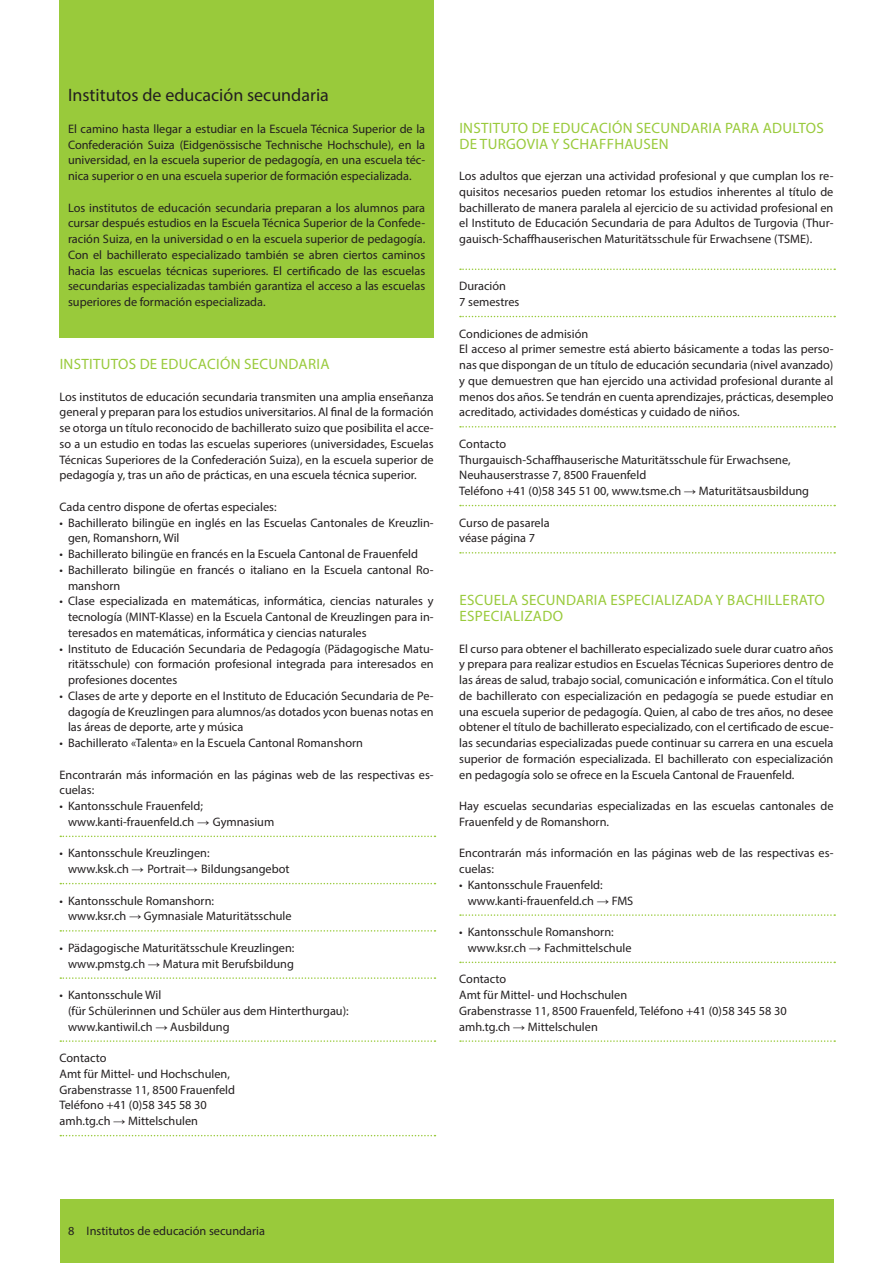
<style>
.page{position:relative;width:893px;height:1263px;background:#fff}
.page>*{position:absolute;margin:0;border:0;box-sizing:border-box;transform-origin:0 0}
.Titel{font:18px "Myriad Pro";color:#231f20}
.Zwischentitel_10pt{font:15px/15.8px "Myriad Pro";letter-spacing:.02em;color:#99ca3b}
.GS__Blocksatz{font:12.3px/15.8px "Myriad Pro";color:#231f20;text-align:justify}
.Lead__light{font:12.3px/15.8px "Myriad Pro";color:#231f20;text-align:justify}
.GS_bold__Linksbündig{font:12.3px/15.8px "Myriad Pro";color:#231f20}
.Lead__bold{font:12.3px/15.8px "Myriad Pro";color:#231f20;text-align:justify}
.GS_bold__Blocksatz{font:12.3px "Myriad Pro";color:#231f20}
.Pagina{font:12.3px "Myriad Pro";color:#231f20}
.s1{font-family:"Arial"}
</style>
<div class="page">
<div style="left:60px;top:1199px;width:773px;height:64px;background:#99ca3b"></div>
<div style="left:60px;top:0;width:374px;height:338px;background:#99ca3b"></div>
<svg style="left:60px;top:836px;width:375px;height:1px"></svg>
<svg style="left:60px;top:883px;width:375px;height:1px"></svg>
<svg style="left:60px;top:930px;width:375px;height:2px"></svg>
<svg style="left:60px;top:977px;width:375px;height:2px"></svg>
<svg style="left:60px;top:1040px;width:375px;height:2px"></svg>
<svg style="left:60px;top:1135px;width:375px;height:1px"></svg>
<svg style="left:460px;top:269px;width:375px;height:1px"></svg>
<svg style="left:460px;top:316px;width:375px;height:1px"></svg>
<svg style="left:460px;top:426px;width:375px;height:2px"></svg>
<svg style="left:460px;top:505px;width:375px;height:1px"></svg>
<svg style="left:460px;top:552px;width:375px;height:2px"></svg>
<svg style="left:460px;top:914px;width:375px;height:2px"></svg>
<svg style="left:460px;top:962px;width:375px;height:1px"></svg>
<svg style="left:460px;top:1040px;width:375px;height:2px"></svg>
<p class="Titel" style="left:68px;top:84px;width:262px">Institutos de educación secundaria</p>
<p class="Lead__bold" style="left:68px;top:121px;width:359px">El camino hasta llegar a estudiar en la Escuela Técnica Superior de la Confederación Suiza (Eidgenössische Technische Hochschule), en la universidad, en la escuela superior de pedagogía, en una escuela téc&shy;nica superior o en una escuela superior de formación especializada.</p>
<p class="Lead__light" style="left:68px;top:199px;width:359px">Los institutos de educación secundaria preparan a los alumnos para cursar después estudios en la Escuela Técnica Superior de la Confede&shy;ración Suiza, en la universidad o en la escuela superior de pedagogía.<br>Con el bachillerato especializado también se abren ciertos caminos hacia las escuelas técnicas superiores. El certificado de las escuelas secundarias especializadas también garantiza el acceso a las escuelas superiores de formación especializada.</p>
<p class="Zwischentitel_10pt" style="left:60px;top:356px;width:271px">INSTITUTOS DE EDUCACIÓN SECUNDARIA</p>
<p class="GS__Blocksatz" style="left:60px;top:388px;width:376px">Los institutos de educación secundaria transmiten una amplia enseñanza general y preparan para los estudios universitarios. Al final de la formación se otorga un título reconocido de bachillerato suizo que posibilita el acce&shy;so a un estudio en todas las escuelas superiores (universidades, Escuelas Técnicas Superiores de la Confederación Suiza), en la escuela superior de pedagogía y, tras un año de prácticas, en una escuela técnica superior.</p>
<p class="GS_bold__Blocksatz" style="left:60px;top:499px;width:219px">Cada centro dispone de ofertas especiales:</p>
<p class="GS__Blocksatz" style="left:68px;top:514px;width:367px;text-indent:-9px">• Bachillerato bilingüe en inglés en las Escuelas Cantonales de Kreuzlin&shy;gen, Romanshorn, Wil</p>
<p class="GS__Blocksatz" style="left:60px;top:546px;width:360px">• Bachillerato bilingüe en francés en la Escuela Cantonal de Frauenfeld</p>
<p class="GS__Blocksatz" style="left:68px;top:562px;width:367px;text-indent:-9px">• Bachillerato bilingüe en francés o italiano en la Escuela cantonal Ro&shy;manshorn</p>
<p class="GS__Blocksatz" style="left:68px;top:593px;width:367px;text-indent:-9px">• Clase especializada en matemáticas, informática, ciencias naturales y tecnología (MINT-Klasse) en la Escuela Cantonal de Kreuzlingen para in&shy;teresados en matemáticas, informática y ciencias naturales</p>
<p class="GS__Blocksatz" style="left:68px;top:640px;width:367px;text-indent:-9px">• Instituto de Educación Secundaria de Pedagogía (Pädagogische Matu&shy;ritätsschule) con formación profesional integrada para interesados en profesiones docentes</p>
<p class="GS__Blocksatz" style="left:68px;top:688px;width:367px;text-indent:-9px">• Clases de arte y deporte en el Instituto de Educación Secundaria de Pe&shy;dagogía de Kreuzlingen para alumnos/as dotados ycon buenas notas en las áreas de deporte, arte y música</p>
<p class="GS__Blocksatz" style="left:60px;top:735px;width:305px">• Bachillerato «Talenta» en la Escuela Cantonal Romanshorn</p>
<p class="GS__Blocksatz" style="left:60px;top:766px;width:376px">Encontrarán más información en las páginas web de las respectivas es&shy;cuelas:</p>
<p class="GS_bold__Linksbündig" style="left:60px;top:798px;width:145px">• Kantonsschule Frauenfeld;</p>
<p class="GS__Blocksatz" style="left:68px;top:814px;width:208px">www.kanti-frauenfeld.ch <span class="s1">→</span> Gymnasium</p>
<p class="GS_bold__Linksbündig" style="left:60px;top:845px;width:152px">• Kantonsschule Kreuzlingen:</p>
<p class="GS__Blocksatz" style="left:68px;top:861px;width:223px">www.ksk.ch <span class="s1">→</span> Portrait<span class="s1">→</span> Bildungsangebot</p>
<p class="GS_bold__Linksbündig" style="left:60px;top:892px;width:156px">• Kantonsschule Romanshorn:</p>
<p class="GS__Blocksatz" style="left:68px;top:908px;width:225px">www.ksr.ch <span class="s1">→</span> Gymnasiale Maturitätsschule</p>
<p class="GS_bold__Linksbündig" style="left:60px;top:940px;width:236px">• Pädagogische Maturitätsschule Kreuzlingen:</p>
<p class="GS__Blocksatz" style="left:68px;top:955px;width:227px">www.pmstg.ch <span class="s1">→</span> Matura mit Berufsbildung</p>
<p class="GS_bold__Linksbündig" style="left:68px;top:987px;width:282px;text-indent:-9px">• Kantonsschule Wil<br>(für Schülerinnen und Schüler aus dem Hinterthurgau):</p>
<p class="GS__Blocksatz" style="left:68px;top:1018px;width:163px">www.kantiwil.ch <span class="s1">→</span> Ausbildung</p>
<p class="GS_bold__Linksbündig" style="left:60px;top:1050px;width:48px">Contacto</p>
<p class="GS__Blocksatz" style="left:60px;top:1066px;width:172px">Amt für Mittel- und Hochschulen,</p>
<p class="GS__Blocksatz" style="left:60px;top:1081px;width:177px">Grabenstrasse 11, 8500 Frauenfeld</p>
<p class="GS__Blocksatz" style="left:60px;top:1097px;width:149px">Teléfono +41 (0)58 345 58 30</p>
<p class="GS__Blocksatz" style="left:60px;top:1113px;width:140px">amh.tg.ch <span class="s1">→</span> Mittelschulen</p>
<p class="Zwischentitel_10pt" style="left:459px;top:120px;width:366px">INSTITUTO DE EDUCACIÓN SECUNDARIA PARA ADULTOS<br>DE TURGOVIA Y SCHAFFHAUSEN</p>
<p class="GS__Blocksatz" style="left:459px;top:168px;width:376px">Los adultos que ejerzan una actividad profesional y que cumplan los re&shy;quisitos necesarios pueden retomar los estudios inherentes al título de bachillerato de manera paralela al ejercicio de su actividad profesional en el Instituto de Educación Secundaria de para Adultos de Turgovia (Thur&shy;gauisch-Schaffhauserischen Maturitätsschule für Erwachsene (TSME).</p>
<p class="GS_bold__Linksbündig" style="left:459px;top:278px;width:48px">Duración</p>
<p class="GS__Blocksatz" style="left:459px;top:294px;width:62px">7 semestres</p>
<p class="GS_bold__Linksbündig" style="left:459px;top:325px;width:131px">Condiciones de admisión</p>
<p class="GS__Blocksatz" style="left:459px;top:341px;width:376px">El acceso al primer semestre está abierto básicamente a todas las perso&shy;nas que dispongan de un título de educación secundaria (nivel avanzado) y que demuestren que han ejercido una actividad profesional durante al menos dos años. Se tendrán en cuenta aprendizajes, prácticas, desempleo acreditado, actividades domésticas y cuidado de niños.</p>
<p class="GS_bold__Blocksatz" style="left:459px;top:436px;width:48px">Contacto</p>
<p class="GS__Blocksatz" style="left:459px;top:451px;width:333px">Thurgauisch-Schaffhauserische Maturitätsschule für Erwachsene,</p>
<p class="GS__Blocksatz" style="left:459px;top:467px;width:189px">Neuhauserstrasse 7, 8500 Frauenfeld</p>
<p class="GS__Blocksatz" style="left:459px;top:483px;width:351px">Teléfono +41 (0)58 345 51 00, www.tsme.ch <span class="s1">→</span> Maturitätsausbildung</p>
<p class="GS_bold__Linksbündig" style="left:459px;top:514px;width:92px">Curso de pasarela</p>
<p class="GS__Blocksatz" style="left:459px;top:530px;width:77px">véase página 7</p>
<p class="Zwischentitel_10pt" style="left:459px;top:592px;width:367px">ESCUELA SECUNDARIA ESPECIALIZADA Y BACHILLERATO<br>ESPECIALIZADO</p>
<p class="GS__Blocksatz" style="left:459px;top:640px;width:376px">El curso para obtener el bachillerato especializado suele durar cuatro años y prepara para realizar estudios en Escuelas Técnicas Superiores dentro de las áreas de salud, trabajo social, comunicación e informática. Con el título de bachillerato con especialización en pedagogía se puede estudiar en una escuela superior de pedagogía. Quien, al cabo de tres años, no desee obtener el título de bachillerato especializado, con el certificado de escue&shy;las secundarias especializadas puede continuar su carrera en una escuela superior de formación especializada. El bachillerato con especialización en pedagogía solo se ofrece en la Escuela Cantonal de Frauenfeld.</p>
<p class="GS__Blocksatz" style="left:459px;top:798px;width:376px">Hay escuelas secundarias especializadas en las escuelas cantonales de<br>Frauenfeld y de Romanshorn.</p>
<p class="GS__Blocksatz" style="left:459px;top:845px;width:376px">Encontrarán más información en las páginas web de las respectivas es&shy;cuelas:</p>
<p class="GS_bold__Linksbündig" style="left:459px;top:877px;width:145px">• Kantonsschule Frauenfeld:</p>
<p class="GS__Blocksatz" style="left:468px;top:892px;width:167px">www.kanti-frauenfeld.ch <span class="s1">→</span> FMS</p>
<p class="GS_bold__Linksbündig" style="left:459px;top:924px;width:156px">• Kantonsschule Romanshorn:</p>
<p class="GS__Blocksatz" style="left:468px;top:940px;width:165px">www.ksr.ch <span class="s1">→</span> Fachmittelschule</p>
<p class="GS_bold__Linksbündig" style="left:459px;top:971px;width:48px">Contacto</p>
<p class="GS__Blocksatz" style="left:459px;top:987px;width:169px">Amt für Mittel- und Hochschulen</p>
<p class="GS__Blocksatz" style="left:459px;top:1003px;width:329px">Grabenstrasse 11, 8500 Frauenfeld, Teléfono +41 (0)58 345 58 30</p>
<p class="GS__Blocksatz" style="left:459px;top:1018px;width:140px">amh.tg.ch <span class="s1">→</span> Mittelschulen</p>
<p class="Pagina" style="left:68px;top:1224px;width:198px">8 Institutos de educación secundaria</p>
</div>
